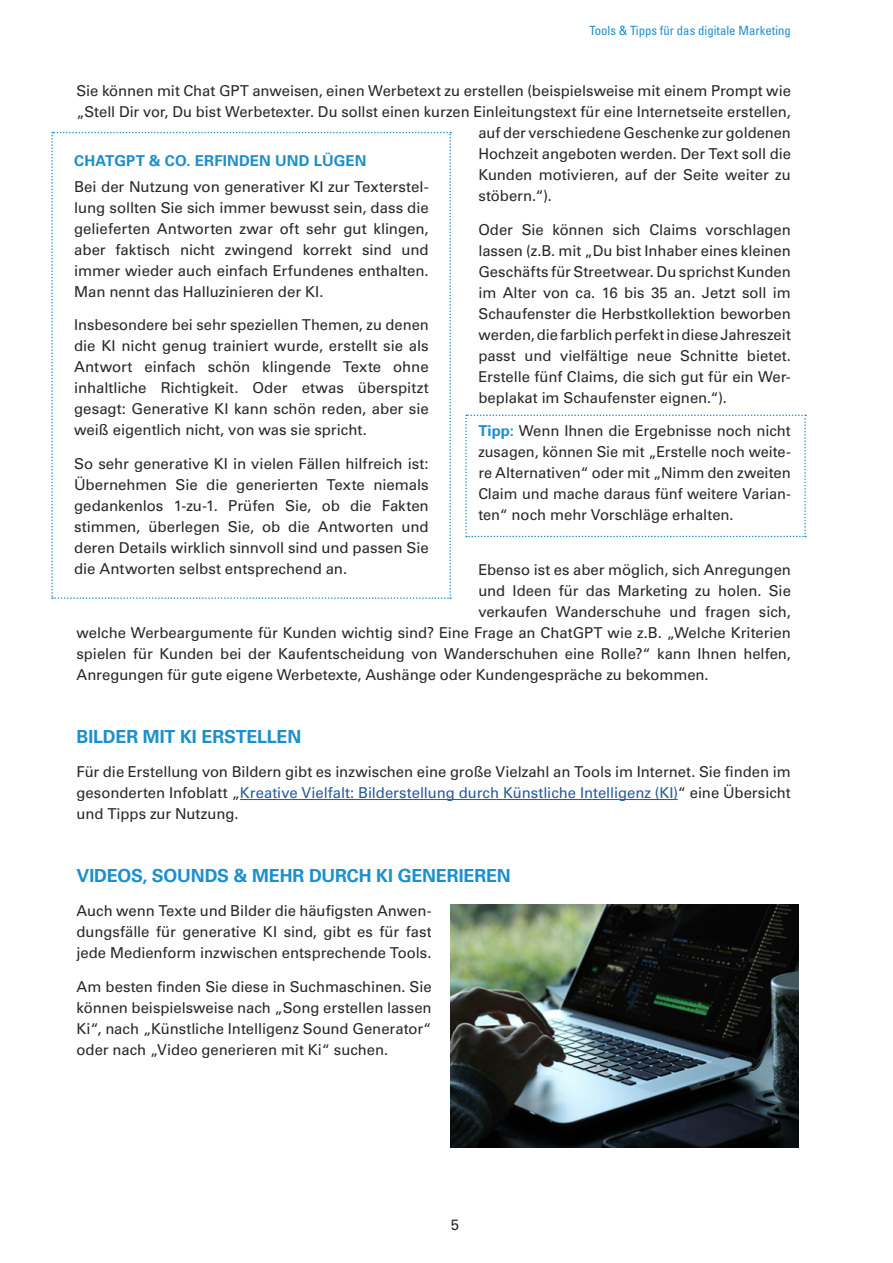
<style>
.page{position:relative;width:893px;height:1263px;background:#fff}
.page>*{position:absolute;margin:0;border:0;box-sizing:border-box;transform-origin:0 0}
.t1{font:700 18px "Univers LT Std";letter-spacing:-.01em;color:#1c8fcd}
.t2{font:15px/21px "Univers LT Std";color:#282827;text-align:justify}
.t3{font:700 15px "Univers LT Std";letter-spacing:.01em;color:#1c8fcd}
.t4{font:condensed 12.75px "Univers LT Std";color:#1c8fcd}
.s1{font-weight:700;color:#1c8fcd}
.s2{color:#275b9b}
</style>
<div class="page">
<hr style="left:240px;top:799px;width:438px;height:1px;background:#275b9b">
<svg style="left:51px;top:132px;width:400px;height:467px"></svg>
<svg style="left:465px;top:415px;width:341px;height:122px"></svg>
<img style="left:450px;top:904px;width:349px;height:243px">
<p class="t4" style="left:590px;top:23px;width:203px">Tools &amp; Tipps für das digitale Marketing</p>
<p class="t2" style="left:77px;top:80px;width:716px">Sie können mit Chat GPT anweisen, einen Werbetext zu erstellen (beispielsweise mit einem Prompt wie</p>
<p class="t2" style="left:77px;top:101px;width:716px">„Stell Dir vor, Du bist Werbetexter. Du sollst einen kurzen Einleitungstext für eine Internetseite erstellen,</p>
<p class="t2" style="left:478px;top:122px;width:314px">auf der verschiedene Geschenke zur goldenen</p>
<p class="t2" style="left:478px;top:143px;width:314px">Hochzeit angeboten werden. Der Text soll die</p>
<p class="t2" style="left:478px;top:164px;width:314px">Kunden motivieren, auf der Seite weiter zu</p>
<p class="t2" style="left:478px;top:185px;width:75px">stöbern.“).</p>
<p class="t2" style="left:478px;top:219px;width:314px">Oder Sie können sich Claims vorschlagen lassen (z.B. mit „Du bist Inhaber eines kleinen Geschäfts für Streetwear. Du sprichst Kunden im Alter von ca. 16 bis 35 an. Jetzt soll im Schaufenster die Herbstkollektion beworben werden, die farblich perfekt in diese Jahreszeit passt und vielfältige neue Schnitte bietet.<br>Erstelle fünf Claims, die sich gut für ein Wer&shy;beplakat im Schaufenster eignen.“).</p>
<p class="t2" style="left:478px;top:421px;width:314px"><span class="s1">Tipp:</span> Wenn Ihnen die Ergebnisse noch nicht zusagen, können Sie mit „Erstelle noch weite&shy;re Alternativen“ oder mit „Nimm den zweiten Claim und mache daraus fünf weitere Varian&shy;ten“ noch mehr Vorschläge erhalten.</p>
<p class="t3" style="left:74px;top:152px;width:294px">CHATGPT &amp; CO. ERFINDEN UND LÜGEN</p>
<p class="t2" style="left:74px;top:176px;width:356px">Bei der Nutzung von generativer KI zur Texterstel&shy;lung sollten Sie sich immer bewusst sein, dass die gelieferten Antworten zwar oft sehr gut klingen, aber faktisch nicht zwingend korrekt sind und immer wieder auch einfach Erfundenes enthalten.<br>Man nennt das Halluzinieren der KI.</p>
<p class="t2" style="left:74px;top:315px;width:356px">Insbesondere bei sehr speziellen Themen, zu denen die KI nicht genug trainiert wurde, erstellt sie als Antwort einfach schön klingende Texte ohne inhaltliche Richtigkeit. Oder etwas überspitzt gesagt: Generative KI kann schön reden, aber sie weiß eigentlich nicht, von was sie spricht.</p>
<p class="t2" style="left:74px;top:453px;width:356px">So sehr generative KI in vielen Fällen hilfreich ist:<br>Übernehmen Sie die generierten Texte niemals gedankenlos 1-zu-1. Prüfen Sie, ob die Fakten stimmen, überlegen Sie, ob die Antworten und deren Details wirklich sinnvoll sind und passen Sie die Antworten selbst entsprechend an.</p>
<p class="t2" style="left:478px;top:559px;width:314px">Ebenso ist es aber möglich, sich Anregungen</p>
<p class="t2" style="left:478px;top:580px;width:314px">und Ideen für das Marketing zu holen. Sie</p>
<p class="t2" style="left:478px;top:601px;width:314px">verkaufen Wanderschuhe und fragen sich,</p>
<p class="t2" style="left:77px;top:622px;width:716px">welche Werbeargumente für Kunden wichtig sind? Eine Frage an ChatGPT wie z.B. „Welche Kriterien</p>
<p class="t2" style="left:77px;top:643px;width:716px">spielen für Kunden bei der Kaufentscheidung von Wanderschuhen eine Rolle?“ kann Ihnen helfen,</p>
<p class="t2" style="left:77px;top:664px;width:634px">Anregungen für gute eigene Werbetexte, Aushänge oder Kundengespräche zu bekommen.</p>
<p class="t1" style="left:77px;top:726px;width:226px">BILDER MIT KI ERSTELLEN</p>
<p class="t2" style="left:77px;top:761px;width:716px">Für die Erstellung von Bildern gibt es inzwischen eine große Vielzahl an Tools im Internet. Sie finden im gesonderten Infoblatt „<span class="s2">Kreative Vielfalt: Bilderstellung durch Künstliche Intelligenz (KI)</span>“ eine Übersicht und Tipps zur Nutzung.</p>
<p class="t1" style="left:77px;top:865px;width:436px">VIDEOS, SOUNDS &amp; MEHR DURCH KI GENERIEREN</p>
<p class="t2" style="left:77px;top:900px;width:357px">Auch wenn Texte und Bilder die häufigsten Anwen&shy;dungsfälle für generative KI sind, gibt es für fast jede Medienform inzwischen entsprechende Tools.</p>
<p class="t2" style="left:77px;top:976px;width:357px">Am besten finden Sie diese in Suchmaschinen. Sie können beispielsweise nach „Song erstellen lassen Ki“, nach „Künstliche Intelligenz Sound Generator“ oder nach „Video generieren mit Ki“ suchen.</p>
<p class="t2" style="left:451px;top:1214px;width:10px">5</p>
</div>
